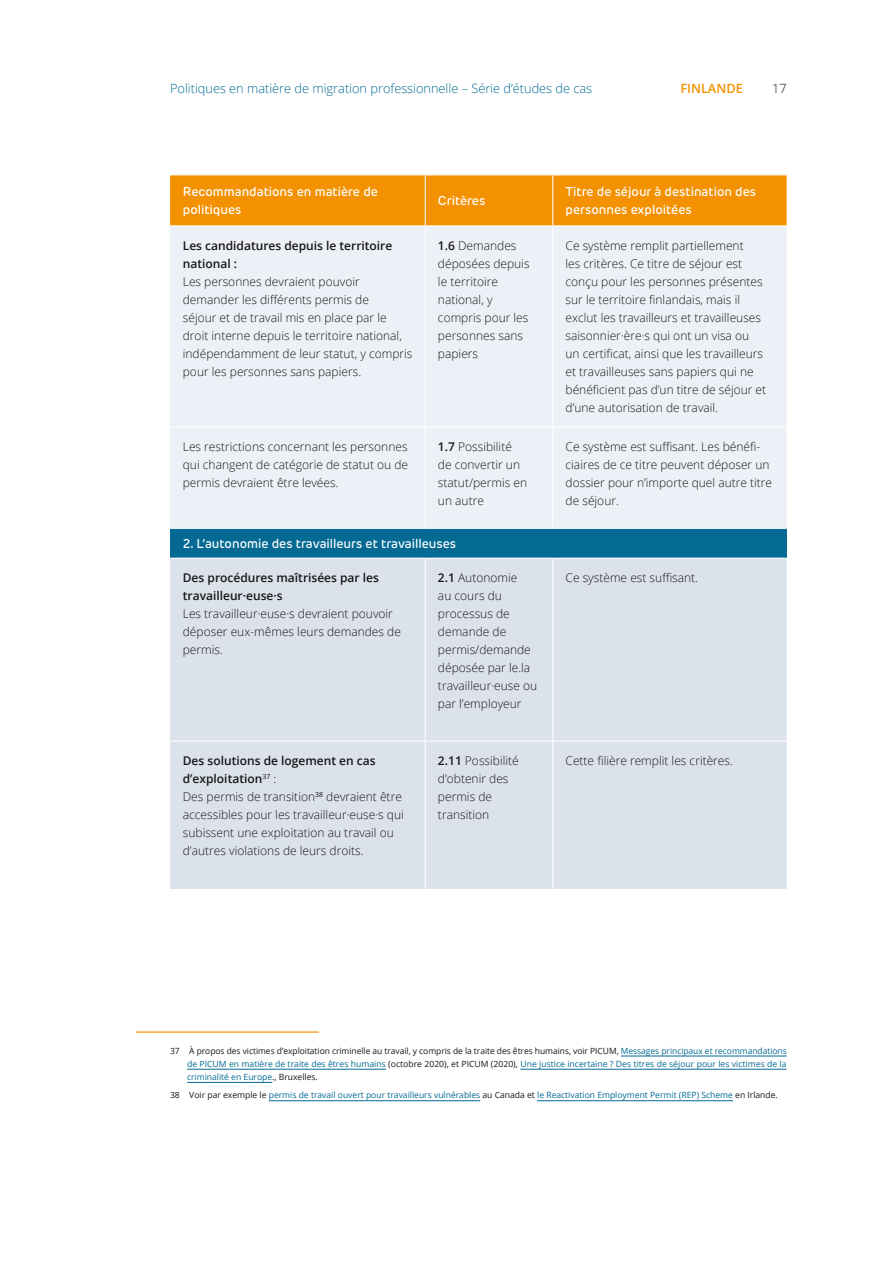
<style>
.page{position:relative;width:893px;height:1263px;background:#fff}
.page>*{position:absolute;margin:0;border:0;box-sizing:border-box;transform-origin:0 0}
.t1{font:500 12.75px/18px "New Rubrik Edge";color:#fff}
.t2{font:300 12.75px "Open Sans";color:#046a93}
.t3{font:600 12.75px "Open Sans";color:#f39100}
.t4{font:300 12.75px "Open Sans";color:#181716}
.t5{font:300 12px/18px "Open Sans";color:#181716}
.t6{font:600 12px/18px "Open Sans";color:#181716}
.t7{font:8.55px/13.2px "Open Sans";color:#046a93;text-align:justify}
.s1{font-weight:600}
.s2{color:#181716}
</style>
<div class="page">
<div style="left:170px;top:175px;width:617px;height:50px;background:#f39100"></div>
<div style="left:170px;top:226px;width:617px;height:302px;background:#edf0f6"></div>
<div style="left:170px;top:528px;width:617px;height:30px;background:#046a93"></div>
<div style="left:170px;top:559px;width:617px;height:330px;background:#dce2ec"></div>
<hr style="left:425px;top:226px;width:1px;height:200px;background:#fff">
<hr style="left:552px;top:226px;width:1px;height:200px;background:#fff">
<hr style="left:170px;top:426px;width:255px;height:1px;background:#fff">
<hr style="left:425px;top:426px;width:128px;height:1px;background:#fff">
<hr style="left:425px;top:427px;width:1px;height:101px;background:#fff">
<hr style="left:553px;top:426px;width:234px;height:1px;background:#fff">
<hr style="left:552px;top:427px;width:1px;height:101px;background:#fff">
<hr style="left:170px;top:528px;width:255px;height:1px;background:#fff">
<hr style="left:425px;top:528px;width:128px;height:1px;background:#fff">
<hr style="left:553px;top:528px;width:234px;height:1px;background:#fff">
<hr style="left:425px;top:559px;width:1px;height:182px;background:#fff">
<hr style="left:552px;top:559px;width:1px;height:182px;background:#fff">
<hr style="left:170px;top:741px;width:255px;height:1px;background:#fff">
<hr style="left:425px;top:741px;width:128px;height:1px;background:#fff">
<hr style="left:425px;top:742px;width:1px;height:147px;background:#fff">
<hr style="left:553px;top:741px;width:234px;height:1px;background:#fff">
<hr style="left:552px;top:742px;width:1px;height:147px;background:#fff">
<hr style="left:425px;top:175px;width:1px;height:50px;background:#fff">
<hr style="left:552px;top:175px;width:1px;height:50px;background:#fff">
<hr style="left:136px;top:1031px;width:183px;height:2px;background:#f39100">
<hr style="left:621px;top:1056px;width:166px;height:1px;background:#046a93">
<hr style="left:187px;top:1069px;width:199px;height:1px;background:#046a93">
<hr style="left:520px;top:1069px;width:267px;height:1px;background:#046a93">
<hr style="left:187px;top:1082px;width:85px;height:1px;background:#046a93">
<hr style="left:269px;top:1100px;width:211px;height:1px;background:#046a93">
<hr style="left:537px;top:1100px;width:196px;height:1px;background:#046a93">
<p class="t2" style="left:170px;top:79px;width:424px">Politiques en matière de migration professionnelle – Série d’études de cas</p>
<p class="t3" style="left:680px;top:79px;width:64px">FINLANDE</p>
<p class="t4" style="left:772px;top:79px;width:16px">17</p>
<p class="t1" style="left:183px;top:182px;width:197px">Recommandations en matière de politiques</p>
<p class="t1" style="left:438px;top:191px;width:49px">Critères</p>
<p class="t1" style="left:566px;top:182px;width:192px">Titre de séjour à destination des personnes exploitées</p>
<p class="t6" style="left:183px;top:236px;width:211px">Les candidatures depuis le territoire national :</p>
<p class="t5" style="left:183px;top:272px;width:231px">Les personnes devraient pouvoir demander les différents permis de<br>séjour et de travail mis en place par le droit interne depuis le territoire national, indépendamment de leur statut, y compris pour les personnes sans papiers.</p>
<p class="t5" style="left:438px;top:236px;width:93px"><span class="s1">1.6</span> Demandes déposées depuis le territoire national, y compris pour les personnes sans papiers</p>
<p class="t5" style="left:566px;top:236px;width:202px">Ce système remplit partiellement<br>les critères. Ce titre de séjour est conçu pour les personnes présentes sur le territoire finlandais, mais il exclut les travailleurs et travailleuses saisonnier·ère·s qui ont un visa ou un certificat, ainsi que les travailleurs et travailleuses sans papiers qui ne bénéficient pas d’un titre de séjour et d’une autorisation de travail.</p>
<p class="t5" style="left:183px;top:437px;width:227px;text-align:justify">Les restrictions concernant les personnes qui changent de catégorie de statut ou de permis devraient être levées.</p>
<p class="t5" style="left:438px;top:437px;width:91px"><span class="s1">1.7</span> Possibilité de convertir un statut/permis en un autre</p>
<p class="t5" style="left:566px;top:437px;width:208px">Ce système est suffisant. Les bénéfi&shy;ciaires de ce titre peuvent déposer un dossier pour n’importe quel autre titre de séjour.</p>
<p class="t1" style="left:183px;top:534px;width:275px">2. L’autonomie des travailleurs et travailleuses</p>
<p class="t6" style="left:183px;top:569px;width:198px">Des procédures maîtrisées par les travailleur·euse·s</p>
<p class="t5" style="left:183px;top:604px;width:220px">Les travailleur·euse·s devraient pouvoir déposer eux-mêmes leurs demandes de permis.</p>
<p class="t5" style="left:438px;top:568px;width:101px"><span class="s1">2.1</span> Autonomie<br>au cours du processus de demande de permis/demande déposée par le.la travailleur·euse ou par l’employeur</p>
<p class="t5" style="left:566px;top:568px;width:134px">Ce système est suffisant.</p>
<p class="t5" style="left:183px;top:751px;width:223px"><span class="s1">Des solutions de logement en cas d’exploitation</span><sup>37</sup> :<br>Des permis de transition<sup>38</sup> devraient être accessibles pour les travailleur·euse·s qui subissent une exploitation au travail ou d’autres violations de leurs droits.</p>
<p class="t5" style="left:438px;top:751px;width:82px"><span class="s1">2.11</span> Possibilité d’obtenir des permis de transition</p>
<p class="t5" style="left:566px;top:751px;width:169px">Cette filière remplit les critères.</p>
<p class="t7" style="left:187px;top:1044px;width:601px;text-indent:-17px"><span class="s2">37 À propos des victimes d’exploitation criminelle au travail, y compris de la traite des êtres humains, voir PICUM,</span> Messages principaux et recommandations de PICUM en matière de traite des êtres humains <span class="s2">(octobre 2020), et PICUM (2020),</span> Une justice incertaine ? Des titres de séjour pour les victimes de la criminalité en Europe<span class="s2">., Bruxelles.</span></p>
<p class="t7" style="left:170px;top:1088px;width:609px"><span class="s2">38 Voir par exemple le</span> permis de travail ouvert pour travailleurs vulnérables <span class="s2">au Canada et</span> le Reactivation Employment Permit (REP) Scheme <span class="s2">en Irlande.</span></p>
</div>
